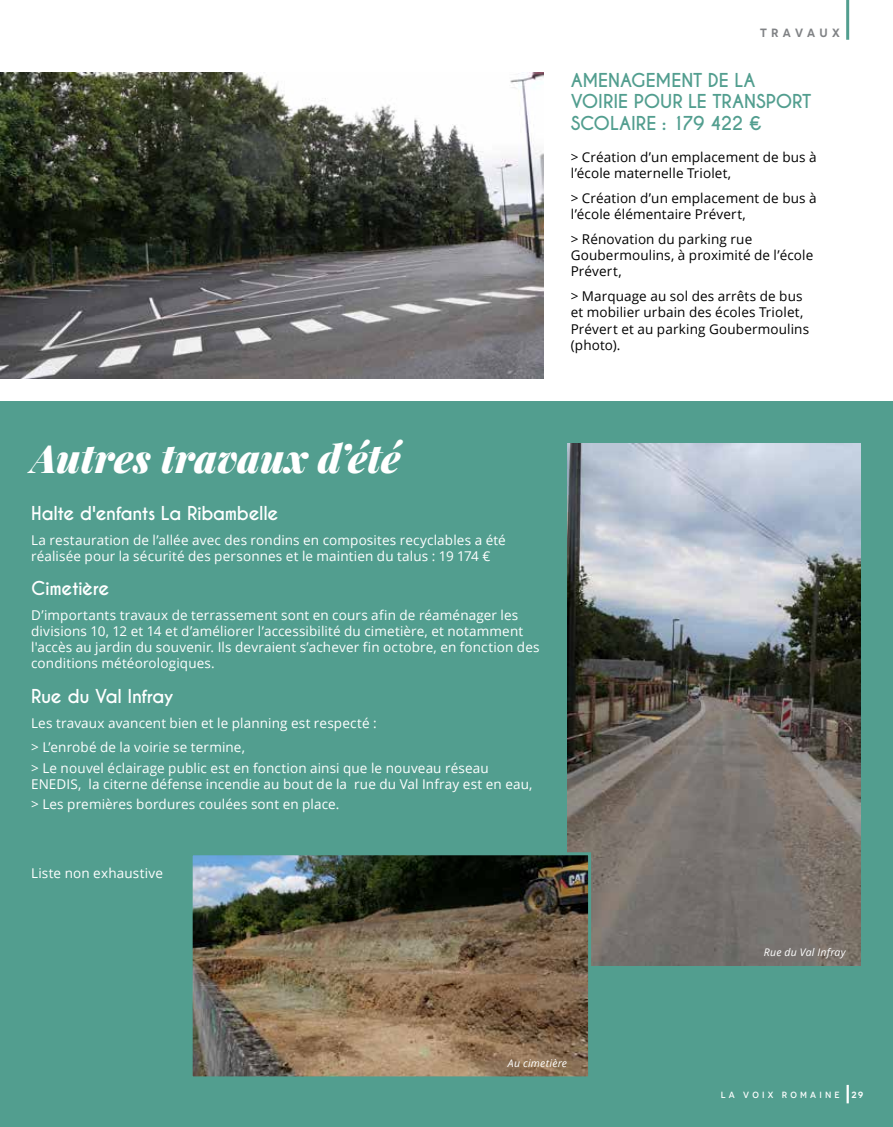
<style>
.page{position:relative;width:893px;height:1127px;background:#fff}
.page>*{position:absolute;margin:0;border:0;box-sizing:border-box;transform-origin:0 0}
.t1{font:italic 900 39px "Playfair Display";color:#fff}
.t2{font:700 18px/21.6px "Caviar Dreams";letter-spacing:-.005em;color:#529e8f}
.t3{font:700 18px "Caviar Dreams";letter-spacing:-.025em;color:#fff}
.t4{font:13.5px/16.2px "Open Sans";letter-spacing:.01em;color:#fff}
.t5{font:13.5px/16.2px "Open Sans";letter-spacing:.01em;color:#000}
.t6{font:600 12px "Novecento";letter-spacing:.35em;color:#808285}
.t7{font:italic 10.5px "Open Sans";letter-spacing:.02em;color:#fff}
.t8{font:500 9px "Novecento";letter-spacing:.35em;color:#fff}
.t9{font:600 9px "Novecento";color:#fff}
</style>
<div class="page">
<div style="left:0;top:402px;width:893px;height:725px;background:#529e8f"></div>
<hr style="left:846px;top:1085px;width:3px;height:18px;background:#fff">
<hr style="left:846px;top:0;width:3px;height:40px;background:#529e8f">
<img style="left:0;top:73px;width:543px;height:305px">
<img style="left:567px;top:444px;width:294px;height:522px">
<img style="left:194px;top:856px;width:393px;height:219px">
<div style="left:190px;top:852px;width:401px;height:227px;border:3px solid #529e8f"></div>
<p class="t6" style="left:760px;top:25px;width:81px">TRAVAUX</p>
<h2 class="t2" style="left:571px;top:70px;width:242px">AMENAGEMENT DE LA<br>VOIRIE POUR LE TRANSPORT<br>SCOLAIRE : 179 422 €</h2>
<p class="t5" style="left:571px;top:149px;width:247px">&gt; Création d’un emplacement de bus à l’école maternelle Triolet,</p>
<p class="t5" style="left:571px;top:190px;width:247px">&gt; Création d’un emplacement de bus à l’école élémentaire Prévert,</p>
<p class="t5" style="left:571px;top:231px;width:244px">&gt; Rénovation du parking rue<br>Goubermoulins, à proximité de l’école<br>Prévert,</p>
<p class="t5" style="left:571px;top:288px;width:240px">&gt; Marquage au sol des arrêts de bus et mobilier urbain des écoles Triolet,<br>Prévert et au parking Goubermoulins (photo).</p>
<h1 class="t1" style="left:31px;top:426px;width:371px">Autres travaux d’été</h1>
<h2 class="t3" style="left:31px;top:502px;width:249px">Halte d'enfants La Ribambelle</h2>
<p class="t4" style="left:31px;top:531px;width:476px">La restauration de l’allée avec des rondins en composites recyclables a été réalisée pour la sécurité des personnes et le maintien du talus : 19 174 €</p>
<h2 class="t3" style="left:31px;top:577px;width:80px">Cimetière</h2>
<p class="t4" style="left:31px;top:606px;width:510px">D’importants travaux de terrassement sont en cours afin de réaménager les divisions 10, 12 et 14 et d’améliorer l’accessibilité du cimetière, et notamment l'accès au jardin du souvenir. Ils devraient s’achever fin octobre, en fonction des conditions météorologiques.</p>
<h2 class="t3" style="left:31px;top:685px;width:144px">Rue du Val Infray</h2>
<p class="t4" style="left:31px;top:710px;width:347px;line-height:24.8px">Les travaux avancent bien et le planning est respecté : &gt; L’enrobé de la voirie se termine,</p>
<p class="t4" style="left:31px;top:759px;width:503px">&gt; Le nouvel éclairage public est en fonction ainsi que le nouveau réseau<br>ENEDIS, la citerne défense incendie au bout de la rue du Val Infray est en eau,</p>
<p class="t4" style="left:31px;top:796px;width:310px">&gt; Les premières bordures coulées sont en place.</p>
<p class="t4" style="left:31px;top:865px;width:133px">Liste non exhaustive</p>
<p class="t7" style="left:764px;top:945px;width:83px">Rue du Val Infray</p>
<p class="t7" style="left:508px;top:1056px;width:61px">Au cimetière</p>
<p class="t8" style="left:721px;top:1089px;width:120px">LA VOIX ROMAINE</p>
<p class="t9" style="left:851px;top:1089px;width:13px">29</p>
</div>
